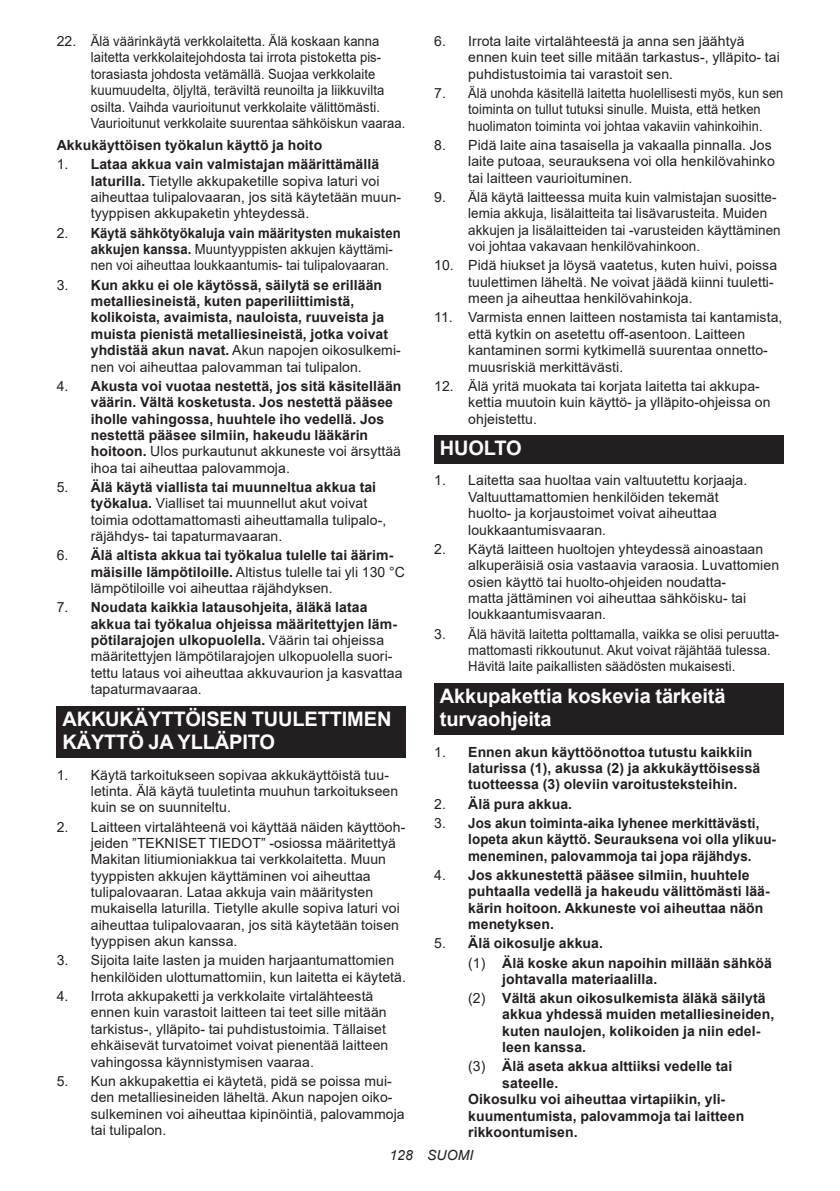
<style>
.page{position:relative;width:840px;height:1191px;background:#fff}
.page>*{position:absolute;margin:0;border:0;box-sizing:border-box;transform-origin:0 0}
.t1{font:700 20px/23.4px "Arial";letter-spacing:-.01em;color:#fff}
.t2{font:14px/16.4px "Arial";letter-spacing:.005em;color:#231f20}
.t3{font:700 14px/16.4px "Arial";letter-spacing:.005em;color:#231f20}
.t4{font:700 14px/16.4px "Arial";letter-spacing:.005em;color:#231f20;scale:.96 1}
.t5{font:italic 14px "Arial";letter-spacing:.005em;color:#231f20}
.s1{font-weight:700}
.s2{font-weight:400}
</style>
<div class="page">
<div style="left:57px;top:705px;width:348px;height:52px;background:#231f20"></div>
<div style="left:434px;top:435px;width:348px;height:28px;background:#231f20"></div>
<div style="left:434px;top:682px;width:348px;height:52px;background:#231f20"></div>
<p class="t2" style="left:91px;top:33px;width:316px;text-indent:-34px">22. Älä väärinkäytä verkkolaitetta. Älä koskaan kanna laitetta verkkolaitejohdosta tai irrota pistoketta pis&shy;torasiasta johdosta vetämällä. Suojaa verkkolaite kuumuudelta, öljyltä, teräviltä reunoilta ja liikkuvilta osilta. Vaihda vaurioitunut verkkolaite välittömästi.<br>Vaurioitunut verkkolaite suurentaa sähköiskun vaaraa.</p>
<p class="t3" style="left:57px;top:137px;width:267px">Akkukäyttöisen työkalun käyttö ja hoito</p>
<p class="t2" style="left:91px;top:156px;width:312px;text-indent:-34px">1. <span class="s1">Lataa akkua vain valmistajan määrittämällä laturilla.</span> Tietylle akkupaketille sopiva laturi voi aiheuttaa tulipalovaaran, jos sitä käytetään muun&shy;tyyppisen akkupaketin yhteydessä.</p>
<p class="t2" style="left:91px;top:224px;width:311px;text-indent:-34px">2. <span class="s1">Käytä sähkötyökaluja vain määritysten mukaisten akkujen kanssa.</span> Muuntyyppisten akkujen käyttämi&shy;nen voi aiheuttaa loukkaantumis- tai tulipalovaaran.</p>
<p class="t3" style="left:91px;top:277px;width:311px;text-indent:-34px"><span class="s2">3.</span> Kun akku ei ole käytössä, säilytä se erillään metalliesineistä, kuten paperiliittimistä, kolikoista, avaimista, nauloista, ruuveista ja muista pienistä metalliesineistä, jotka voivat yhdistää akun navat. <span class="s2">Akun napojen oikosulkemi&shy;nen voi aiheuttaa palovamman tai tulipalon.</span></p>
<p class="t3" style="left:91px;top:378px;width:312px;text-indent:-34px"><span class="s2">4.</span> Akusta voi vuotaa nestettä, jos sitä käsitellään väärin. Vältä kosketusta. Jos nestettä pääsee iholle vahingossa, huuhtele iho vedellä. Jos nestettä pääsee silmiin, hakeudu lääkärin hoitoon. <span class="s2">Ulos purkautunut akkuneste voi ärsyttää ihoa tai aiheuttaa palovammoja.</span></p>
<p class="t2" style="left:91px;top:479px;width:297px;text-indent:-34px">5. <span class="s1">Älä käytä viallista tai muunneltua akkua tai työkalua.</span> Vialliset tai muunnellut akut voivat toimia odottamattomasti aiheuttamalla tulipalo-, räjähdys- tai tapaturmavaaran.</p>
<p class="t2" style="left:91px;top:547px;width:315px;text-indent:-34px">6. <span class="s1">Älä altista akkua tai työkalua tulelle tai äärim&shy;mäisille lämpötiloille.</span> Altistus tulelle tai yli 130 °C lämpötiloille voi aiheuttaa räjähdyksen.</p>
<p class="t2" style="left:91px;top:599px;width:313px;text-indent:-34px">7. <span class="s1">Noudata kaikkia latausohjeita, äläkä lataa akkua tai työkalua ohjeissa määritettyjen läm&shy;pötilarajojen ulkopuolella.</span> Väärin tai ohjeissa määritettyjen lämpötilarajojen ulkopuolella suori&shy;tettu lataus voi aiheuttaa akkuvaurion ja kasvattaa tapaturmavaaraa.</p>
<h1 class="t1" style="left:62px;top:707px;width:330px">AKKUKÄYTTÖISEN TUULETTIMEN<br>KÄYTTÖ JA YLLÄPITO</h1>
<p class="t2" style="left:91px;top:766px;width:309px;text-indent:-34px">1. Käytä tarkoitukseen sopivaa akkukäyttöistä tuu&shy;letinta. Älä käytä tuuletinta muuhun tarkoitukseen kuin se on suunniteltu.</p>
<p class="t2" style="left:91px;top:818px;width:316px;text-indent:-34px">2. Laitteen virtalähteenä voi käyttää näiden käyttöoh&shy;jeiden ”TEKNISET TIEDOT” -osiossa määritettyä Makitan litiumioniakkua tai verkkolaitetta. Muun tyyppisten akkujen käyttäminen voi aiheuttaa tulipalovaaran. Lataa akkuja vain määritysten mukaisella laturilla. Tietylle akulle sopiva laturi voi aiheuttaa tulipalovaaran, jos sitä käytetään toisen tyyppisen akun kanssa.</p>
<p class="t2" style="left:91px;top:952px;width:316px;text-indent:-34px">3. Sijoita laite lasten ja muiden harjaantumattomien henkilöiden ulottumattomiin, kun laitetta ei käytetä.</p>
<p class="t2" style="left:91px;top:987px;width:299px;text-indent:-34px">4. Irrota akkupaketti ja verkkolaite virtalähteestä ennen kuin varastoit laitteen tai teet sille mitään tarkistus-, ylläpito- tai puhdistustoimia. Tällaiset ehkäisevät turvatoimet voivat pienentää laitteen vahingossa käynnistymisen vaaraa.</p>
<p class="t2" style="left:91px;top:1072px;width:315px;text-indent:-34px">5. Kun akkupakettia ei käytetä, pidä se poissa mui&shy;den metalliesineiden läheltä. Akun napojen oiko&shy;sulkeminen voi aiheuttaa kipinöintiä, palovammoja tai tulipalon.</p>
<p class="t2" style="left:468px;top:33px;width:313px;text-indent:-34px">6. Irrota laite virtalähteestä ja anna sen jäähtyä ennen kuin teet sille mitään tarkastus-, ylläpito- tai puhdistustoimia tai varastoit sen.</p>
<p class="t2" style="left:468px;top:85px;width:316px;text-indent:-34px">7. Älä unohda käsitellä laitetta huolellisesti myös, kun sen toiminta on tullut tutuksi sinulle. Muista, että hetken huolimaton toiminta voi johtaa vakaviin vahinkoihin.</p>
<p class="t2" style="left:468px;top:137px;width:308px;text-indent:-34px">8. Pidä laite aina tasaisella ja vakaalla pinnalla. Jos laite putoaa, seurauksena voi olla henkilövahinko tai laitteen vaurioituminen.</p>
<p class="t2" style="left:468px;top:189px;width:314px;text-indent:-34px">9. Älä käytä laitteessa muita kuin valmistajan suositte&shy;lemia akkuja, lisälaitteita tai lisävarusteita. Muiden akkujen ja lisälaitteiden tai -varusteiden käyttäminen voi johtaa vakavaan henkilövahinkoon.</p>
<p class="t2" style="left:468px;top:257px;width:310px;text-indent:-34px">10. Pidä hiukset ja löysä vaatetus, kuten huivi, poissa tuulettimen läheltä. Ne voivat jäädä kiinni tuuletti&shy;meen ja aiheuttaa henkilövahinkoja.</p>
<p class="t2" style="left:468px;top:309px;width:315px;text-indent:-34px">11. Varmista ennen laitteen nostamista tai kantamista, että kytkin on asetettu off-asentoon. Laitteen kantaminen sormi kytkimellä suurentaa onnetto&shy;muusriskiä merkittävästi.</p>
<p class="t2" style="left:468px;top:377px;width:303px;text-indent:-34px">12. Älä yritä muokata tai korjata laitetta tai akkupa&shy;kettia muutoin kuin käyttö- ja ylläpito-ohjeissa on ohjeistettu.</p>
<h1 class="t1" style="left:439px;top:436px;width:83px">HUOLTO</h1>
<p class="t2" style="left:468px;top:472px;width:280px;text-indent:-34px">1. Laitetta saa huoltaa vain valtuutettu korjaaja.<br>Valtuuttamattomien henkilöiden tekemät huolto- ja korjaustoimet voivat aiheuttaa loukkaantumisvaaran.</p>
<p class="t2" style="left:468px;top:540px;width:312px;text-indent:-34px">2. Käytä laitteen huoltojen yhteydessä ainoastaan alkuperäisiä osia vastaavia varaosia. Luvattomien osien käyttö tai huolto-ohjeiden noudatta-<br>matta jättäminen voi aiheuttaa sähköisku- tai loukkaantumisvaaran.</p>
<p class="t2" style="left:468px;top:625px;width:312px;text-indent:-34px">3. Älä hävitä laitetta polttamalla, vaikka se olisi peruutta&shy;mattomasti rikkoutunut. Akut voivat räjähtää tulessa.<br>Hävitä laite paikallisten säädösten mukaisesti.</p>
<h1 class="t1" style="left:439px;top:684px;width:287px">Akkupakettia koskevia tärkeitä turvaohjeita</h1>
<p class="t3" style="left:468px;top:743px;width:293px;text-indent:-34px"><span class="s2">1.</span> Ennen akun käyttöönottoa tutustu kaikkiin laturissa (1), akussa (2) ja akkukäyttöisessä tuotteessa (3) oleviin varoitusteksteihin.</p>
<p class="t3" style="left:434px;top:795px;width:139px"><span class="s2">2.</span> Älä pura akkua.</p>
<p class="t4" style="left:468px;top:815px;width:322px;text-indent:-34px"><span class="s2">3.</span> Jos akun toiminta-aika lyhenee merkittävästi, lopeta akun käyttö. Seurauksena voi olla ylikuu&shy;meneminen, palovammoja tai jopa räjähdys.</p>
<p class="t3" style="left:468px;top:867px;width:303px;text-indent:-34px"><span class="s2">4.</span> Jos akkunestettä pääsee silmiin, huuhtele puhtaalla vedellä ja hakeudu välittömästi lää&shy;kärin hoitoon. Akkuneste voi aiheuttaa näön menetyksen.</p>
<p class="t3" style="left:468px;top:934px;width:305px;line-height:19.2px;text-indent:-34px"><span class="s2">5.</span> Älä oikosulje akkua.<br><span class="s2">(1)</span> Älä koske akun napoihin millään sähköä</p>
<p class="t3" style="left:468px;top:969px;width:298px;line-height:19.2px;text-indent:34px">johtavalla materiaalilla.<br><span class="s2">(2)</span> Vältä akun oikosulkemista äläkä säilytä</p>
<p class="t3" style="left:502px;top:1006px;width:273px">akkua yhdessä muiden metalliesineiden, kuten naulojen, kolikoiden ja niin edel&shy;leen kanssa.</p>
<p class="t3" style="left:468px;top:1058px;width:265px"><span class="s2">(3)</span> Älä aseta akkua alttiiksi vedelle tai</p>
<p class="t3" style="left:502px;top:1074px;width:57px">sateelle.</p>
<p class="t3" style="left:468px;top:1091px;width:258px">Oikosulku voi aiheuttaa virtapiikin, yli-</p>
<p class="t3" style="left:468px;top:1107px;width:277px">kuumentumista, palovammoja tai laitteen</p>
<p class="t3" style="left:468px;top:1124px;width:111px">rikkoontumisen.</p>
<p class="t5" style="left:389px;top:1146px;width:85px">128 SUOMI</p>
</div>
